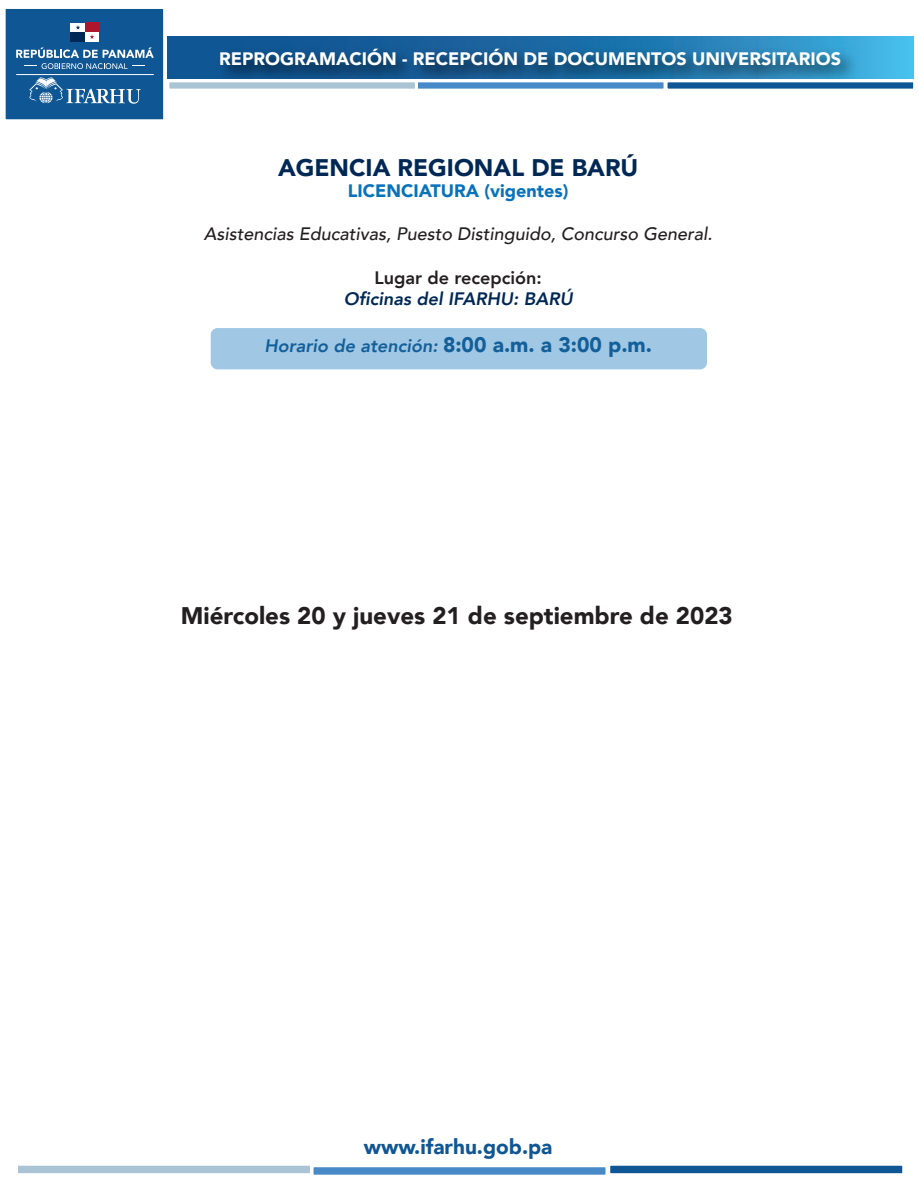
<style>
.page{position:relative;width:918px;height:1188px;background:#fff}
.page>*{position:absolute;margin:0;border:0;box-sizing:border-box;transform-origin:0 0}
.t1{font:900 24px "Avenir";color:#231f20}
.t2{font:900 24px "Avenir";color:#002855}
.t3{font:900 20.85px "Avenir";color:#0f5694}
.t4{font:italic 500 18px "Avenir";color:#231f20}
.t5{font:900 18px "Avenir";color:#fff}
.t6{font:italic 800 18px "Avenir";color:#135f99}
.t7{font:900 18px "Avenir";color:#0873bb}
.t8{font:italic 800 18px "Avenir";color:#002855}
.t9{font:800 18px "Avenir";color:#231f20}
.s1{font-weight:900;font-style:normal;font-size:21px}
</style>
<div class="page">
<div style="left:4px;top:7px;width:161px;height:114px;background:#0f5694"></div>
<div style="left:2px;top:6px;width:165px;height:117px;border:3px solid #fff"></div>
<svg style="left:168px;top:37px;width:745px;height:41px;background:#2781b8"></svg>
<img style="left:209px;top:40px;width:657px;height:39px">
<div style="left:71px;top:23px;width:28px;height:18px;background:#fff"></div>
<svg style="left:16px;top:47px;width:138px;height:22px"></svg>
<svg style="left:76px;top:25px;width:4px;height:5px"></svg>
<div style="left:71px;top:32px;width:14px;height:9px;background:#002855"></div>
<div style="left:85px;top:23px;width:14px;height:9px;background:#ae172b"></div>
<svg style="left:90px;top:35px;width:4px;height:4px"></svg>
<svg style="left:29px;top:77px;width:112px;height:27px"></svg>
<hr style="left:16px;top:74px;width:138px;height:1px;background:#fff">
<div style="left:166px;top:79px;width:252px;height:13px;background:#aac4d5;border:3px solid #fff"></div>
<div style="left:415px;top:79px;width:252px;height:13px;background:#4889c8;border:3px solid #fff"></div>
<div style="left:665px;top:79px;width:251px;height:13px;background:#0f5694;border:3px solid #fff"></div>
<div style="left:14px;top:1162px;width:300px;height:15px;background:#aac4d5;border:4px solid #fff"></div>
<div style="left:310px;top:1164px;width:299px;height:14px;background:#4889c8;border:4px solid #fff"></div>
<div style="left:607px;top:1162px;width:299px;height:15px;background:#0f5694;border:4px solid #fff"></div>
<div style="left:211px;top:328px;width:496px;height:41px;background:#a0c7e4;border-radius:7px"></div>
<p class="t5" style="left:219px;top:44px;width:623px">REPROGRAMACIÓN - RECEPCIÓN DE DOCUMENTOS UNIVERSITARIOS</p>
<h1 class="t2" style="left:278px;top:147px;width:362px">AGENCIA REGIONAL DE BARÚ</h1>
<p class="t7" style="left:348px;top:175px;width:222px">LICENCIATURA (vigentes)</p>
<p class="t4" style="left:204px;top:223px;width:510px">Asistencias Educativas, Puesto Distinguido, Concurso General.</p>
<p class="t9" style="left:375px;top:263px;width:169px">Lugar de recepción:</p>
<p class="t8" style="left:344px;top:288px;width:231px">Oficinas del IFARHU: BARÚ</p>
<p class="t6" style="left:264px;top:335px;width:389px">Horario de atención: <span class="s1">8:00 a.m. a 3:00 p.m.</span></p>
<h1 class="t1" style="left:181px;top:596px;width:553px">Miércoles 20 y jueves 21 de septiembre de 2023</h1>
<p class="t3" style="left:364px;top:1129px;width:190px">www.ifarhu.gob.pa</p>
</div>
